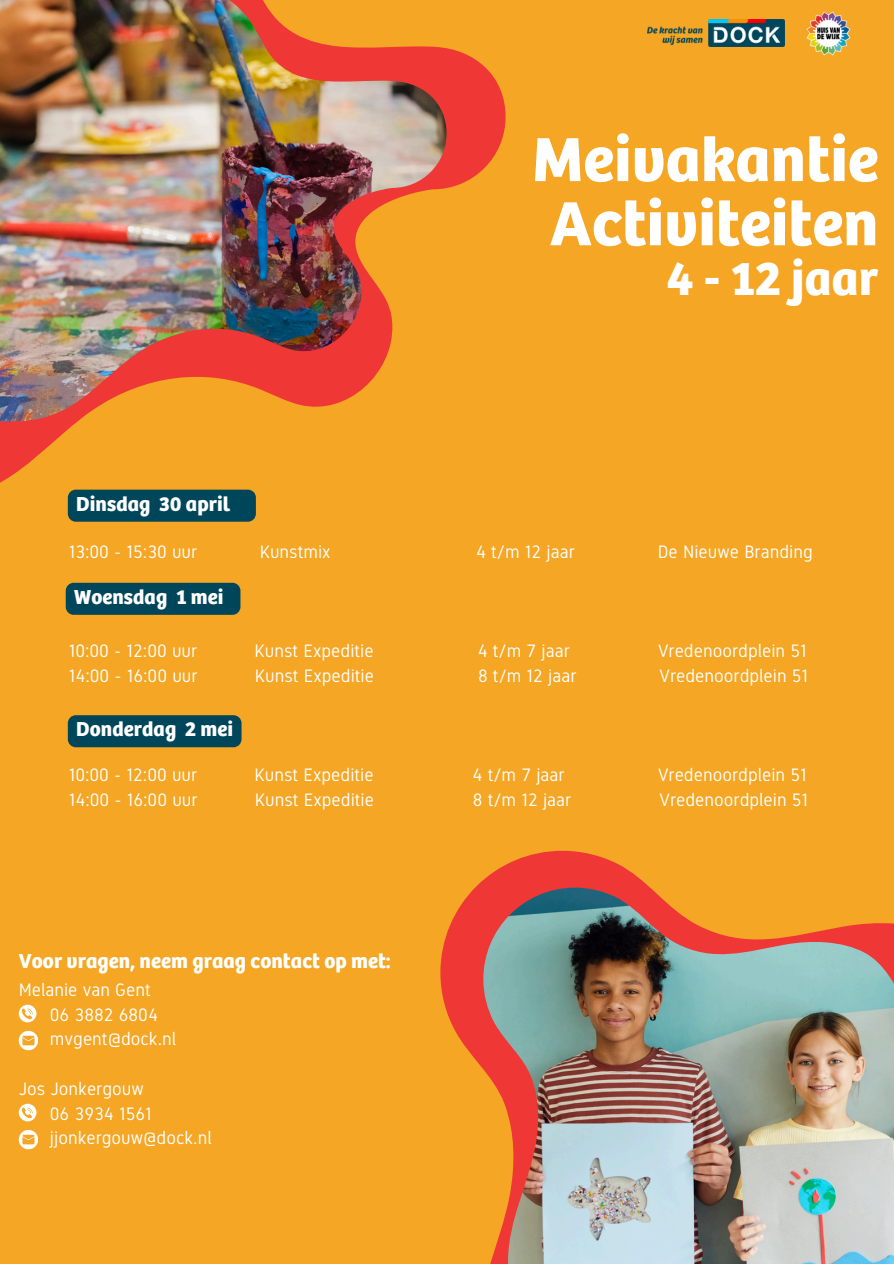
<style>
.page{position:relative;width:894px;height:1264px;background:#fff}
.page>*{position:absolute;margin:0;border:0;box-sizing:border-box;transform-origin:0 0}
.t1{font:700 64.5px/64.2px "Bree";letter-spacing:.005em;color:#fff}
.t2{font:700 49.5px "Bree";letter-spacing:.005em;color:#fff}
.t3{font:700 21px "Bree";letter-spacing:.005em;color:#fff}
.t4{font:18px/24.8px "Gidole";color:#fff}
</style>
<div class="page">
<div style="left:0;top:0;width:893px;height:1263px;background:#f4a624"></div>
<svg style="left:0;top:48px;width:506px;height:454px"></svg>
<img style="left:0;top:0;width:446px;height:422px">
<svg style="left:440px;top:850px;width:209px;height:219px;fill:#ef3735"></svg>
<img style="left:483px;top:887px;width:410px;height:376px">
<img style="left:647px;top:20px;width:136px;height:27px">
<svg style="left:19px;top:1004px;width:17px;height:18px"></svg>
<svg style="left:19px;top:1030px;width:19px;height:19px"></svg>
<img style="left:806px;top:11px;width:45px;height:45px">
<div style="left:68px;top:489px;width:188px;height:32px;background:#00465b"></div>
<div style="left:66px;top:582px;width:174px;height:33px;background:#00465b;border-radius:8px"></div>
<div style="left:68px;top:715px;width:173px;height:32px;background:#00465b"></div>
<svg style="left:19px;top:1103px;width:17px;height:18px"></svg>
<svg style="left:19px;top:1129px;width:19px;height:19px"></svg>
<p class="t3" style="left:76px;top:493px;width:155px">Dinsdag 30 april</p>
<h4 class="t1" style="left:532px;top:131px;width:347px">Meivakantie<br>Activiteiten</h4>
<p class="t2" style="left:666px;top:253px;width:213px">4 - 12 jaar</p>
<p class="t4" style="left:69px;top:540px;width:130px">13:00 - 15:30 uur</p>
<p class="t4" style="left:259px;top:540px;width:72px">Kunstmix</p>
<p class="t4" style="left:476px;top:540px;width:100px">4 t/m 12 jaar</p>
<p class="t4" style="left:657px;top:540px;width:156px">De Nieuwe Branding</p>
<p class="t3" style="left:74px;top:586px;width:151px">Woensdag 1 mei</p>
<p class="t4" style="left:69px;top:639px;width:130px">10:00 - 12:00 uur</p>
<p class="t4" style="left:254px;top:639px;width:121px">Kunst Expeditie</p>
<p class="t4" style="left:477px;top:639px;width:94px">4 t/m 7 jaar</p>
<p class="t4" style="left:658px;top:639px;width:150px">Vredenoordplein 51</p>
<p class="t4" style="left:69px;top:663px;width:130px">14:00 - 16:00 uur</p>
<p class="t4" style="left:255px;top:663px;width:121px">Kunst Expeditie</p>
<p class="t4" style="left:478px;top:663px;width:100px">8 t/m 12 jaar</p>
<p class="t4" style="left:659px;top:663px;width:150px">Vredenoordplein 51</p>
<p class="t3" style="left:76px;top:718px;width:158px">Donderdag 2 mei</p>
<h3 class="t4" style="left:69px;top:762px;width:130px">10:00 - 12:00 uur</h3>
<h3 class="t4" style="left:254px;top:762px;width:121px">Kunst Expeditie</h3>
<h3 class="t4" style="left:472px;top:762px;width:94px">4 t/m 7 jaar</h3>
<h3 class="t4" style="left:658px;top:762px;width:150px">Vredenoordplein 51</h3>
<h3 class="t4" style="left:69px;top:787px;width:130px">14:00 - 16:00 uur</h3>
<h3 class="t4" style="left:255px;top:787px;width:121px">Kunst Expeditie</h3>
<h3 class="t4" style="left:472px;top:787px;width:100px">8 t/m 12 jaar</h3>
<h3 class="t4" style="left:659px;top:787px;width:150px">Vredenoordplein 51</h3>
<h1 class="t3" style="left:19px;top:950px;width:373px">Voor vragen, neem graag contact op met:</h1>
<h1 class="t4" style="left:50px;top:977px;width:128px;text-indent:-31px">Melanie van Gent<br>06 3882 6804 mvgent@dock.nl</h1>
<h2 class="t4" style="left:19px;top:1076px;width:126px">Jos Jonkergouw</h2>
<h3 class="t4" style="left:50px;top:1101px;width:103px">06 3934 1561</h3>
<p class="t4" style="left:50px;top:1125px;width:163px">jjonkergouw@dock.nl</p>
</div>
